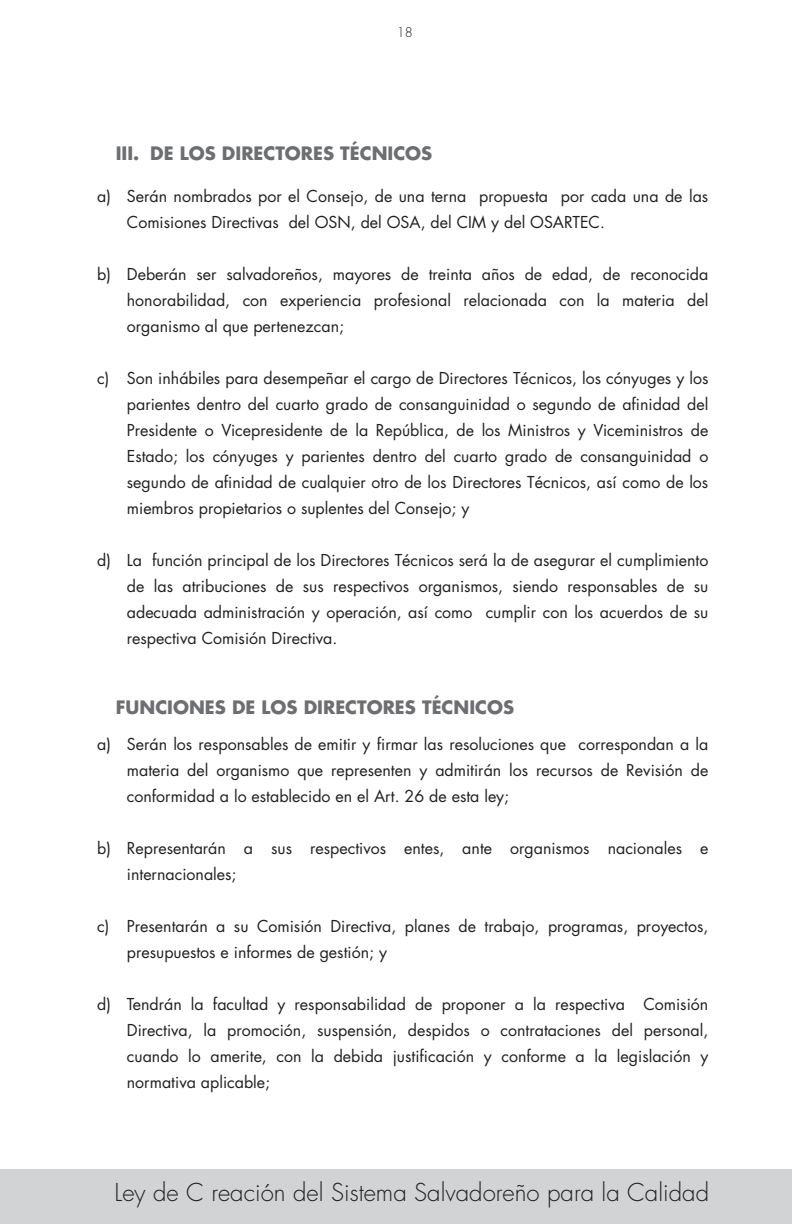
<style>
.page{position:relative;width:792px;height:1224px;background:#fff}
.page>*{position:absolute;margin:0;border:0;box-sizing:border-box;transform-origin:0 0}
.t1{font:300 24px "Futura";color:#231f20}
.t2{font:700 18px "Futura";color:#6d6e71}
.t3{font:16px/26px "Futura";color:#231f20;text-align:justify}
.t4{font:300 13px "Futura";color:#231f20}
</style>
<div class="page">
<div style="left:0;top:1170px;width:792px;height:54px;background:#d1d3d4"></div>
<p class="t4" style="left:397px;top:24px;width:18px">18</p>
<p class="t2" style="left:116px;top:141px;width:318px">III. DE LOS DIRECTORES TÉCNICOS</p>
<p class="t3" style="left:97px;top:183px;width:15px">a)</p>
<p class="t3" style="left:97px;top:261px;width:15px">b)</p>
<p class="t3" style="left:97px;top:365px;width:14px">c)</p>
<p class="t3" style="left:97px;top:547px;width:15px">d)</p>
<p class="t3" style="left:127px;top:183px;width:583px">Serán nombrados por el Consejo, de una terna propuesta por cada una de las<br>Comisiones Directivas del OSN, del OSA, del CIM y del OSARTEC.</p>
<p class="t3" style="left:127px;top:261px;width:583px">Deberán ser salvadoreños, mayores de treinta años de edad, de reconocida honorabilidad, con experiencia profesional relacionada con la materia del organismo al que pertenezcan;</p>
<p class="t3" style="left:127px;top:365px;width:583px">Son inhábiles para desempeñar el cargo de Directores Técnicos, los cónyuges y los parientes dentro del cuarto grado de consanguinidad o segundo de afinidad del Presidente o Vicepresidente de la República, de los Ministros y Viceministros de Estado; los cónyuges y parientes dentro del cuarto grado de consanguinidad o segundo de afinidad de cualquier otro de los Directores Técnicos, así como de los miembros propietarios o suplentes del Consejo; y</p>
<p class="t3" style="left:127px;top:547px;width:583px">La función principal de los Directores Técnicos será la de asegurar el cumplimiento de las atribuciones de sus respectivos organismos, siendo responsables de su adecuada administración y operación, así como cumplir con los acuerdos de su respectiva Comisión Directiva.</p>
<p class="t2" style="left:116px;top:695px;width:400px">FUNCIONES DE LOS DIRECTORES TÉCNICOS</p>
<p class="t3" style="left:97px;top:731px;width:15px">a)</p>
<p class="t3" style="left:97px;top:835px;width:15px">b)</p>
<p class="t3" style="left:97px;top:913px;width:14px">c)</p>
<p class="t3" style="left:97px;top:991px;width:15px">d)</p>
<p class="t3" style="left:127px;top:731px;width:583px">Serán los responsables de emitir y firmar las resoluciones que correspondan a la materia del organismo que representen y admitirán los recursos de Revisión de conformidad a lo establecido en el Art. 26 de esta ley;</p>
<p class="t3" style="left:127px;top:835px;width:583px">Representarán a sus respectivos entes, ante organismos nacionales e internacionales;</p>
<p class="t3" style="left:127px;top:913px;width:583px">Presentarán a su Comisión Directiva, planes de trabajo, programas, proyectos, presupuestos e informes de gestión; y</p>
<p class="t3" style="left:127px;top:991px;width:583px">Tendrán la facultad y responsabilidad de proponer a la respectiva Comisión Directiva, la promoción, suspensión, despidos o contrataciones del personal, cuando lo amerite, con la debida justificación y conforme a la legislación y normativa aplicable;</p>
<p class="t1" style="left:115px;top:1177px;width:596px">Ley de C reación del Sistema Salvadoreño para la Calidad</p>
</div>
